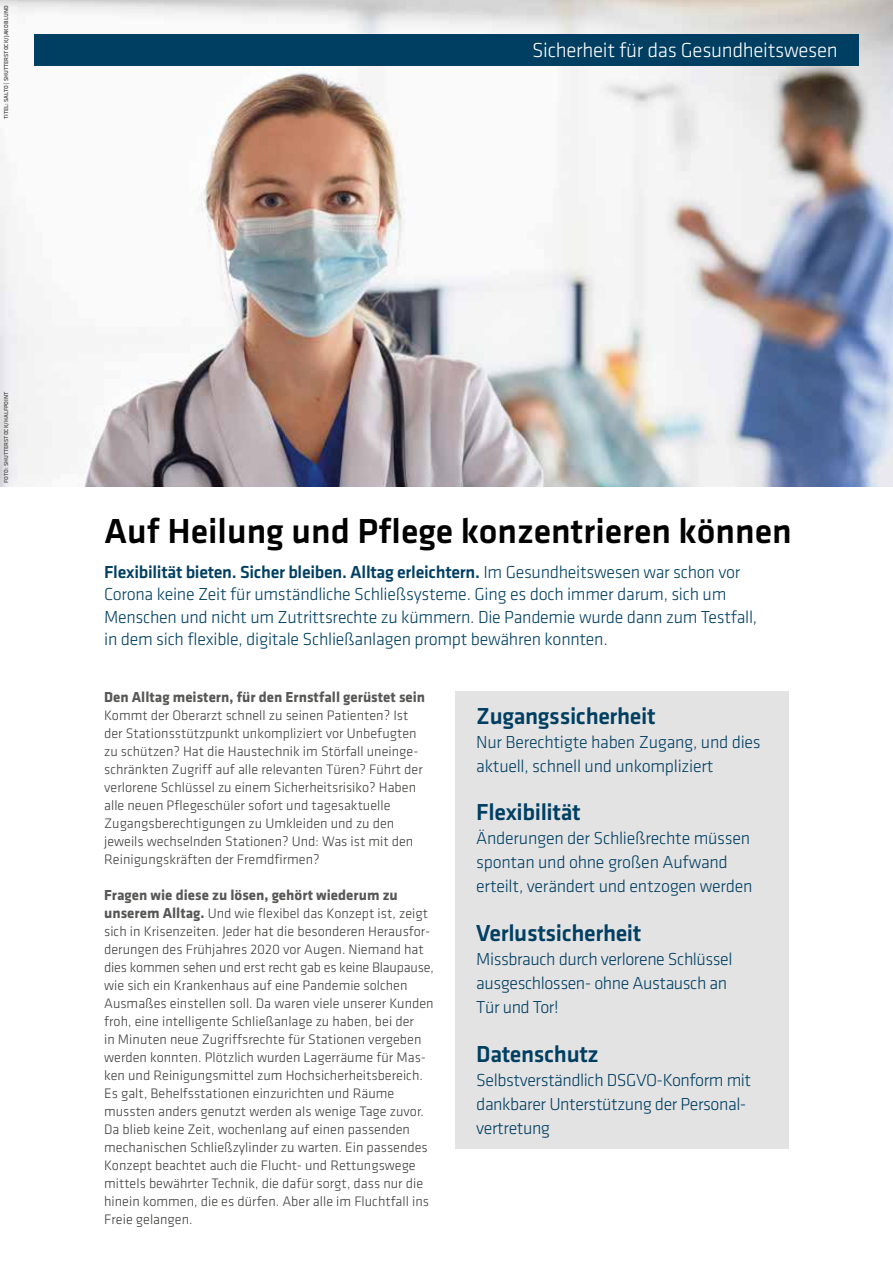
<style>
.page{position:relative;width:893px;height:1263px;background:#fff}
.page>*{position:absolute;margin:0;border:0;box-sizing:border-box;transform-origin:0 0}
.t1{font:500 36px "Klavika";color:#000}
.t2{font:500 24px "Klavika";letter-spacing:-.015em;color:#003f62}
.t3{font:300 21px "Klavika";letter-spacing:-.015em;color:#fff}
.t4{font:300 18px/24px "Klavika";letter-spacing:-.015em;color:#003f62}
.t5{font:700 15px "Klavika";color:#575756}
.t6{font:300 14.25px/18px "Klavika";color:#3c3c3b}
.t7{font:500 6px "Klavika";color:#575756}
.s1{font-weight:500}
.s2{font-weight:700;font-size:15px;color:#575756}
</style>
<div class="page">
<img style="left:0;top:0;width:893px;height:486px">
<div style="left:34px;top:34px;width:825px;height:32px;background:#003f62"></div>
<div style="left:455px;top:692px;width:334px;height:457px;background:#e4e3e3"></div>
<p class="t7" style="left:3px;top:119px;width:116px;rotate:-90deg">TITEL: SALTO | SHUTTERSTOCK/JAKOB LUND</p>
<h3 class="t3" style="left:532px;top:40px;width:307px">Sicherheit für das Gesundheitswesen</h3>
<p class="t7" style="left:3px;top:483px;width:93px;rotate:-90deg">FOTO: SHUTTERSTOCK/HALFPOINT</p>
<h1 class="t1" style="left:104px;top:513px;width:689px">Auf Heilung und Pflege konzentrieren können</h1>
<p class="t4" style="left:104px;top:561px;width:654px;line-height:22.5px"><span class="s1">Flexibilität bieten. Sicher bleiben. Alltag erleichtern.</span> Im Gesundheitswesen war schon vor Corona keine Zeit für umständliche Schließsysteme. Ging es doch immer darum, sich um Menschen und nicht um Zutrittsrechte zu kümmern. Die Pandemie wurde dann zum Testfall, in dem sich flexible, digitale Schließanlagen prompt bewähren konnten.</p>
<p class="t5" style="left:104px;top:691px;width:323px">Den Alltag meistern, für den Ernstfall gerüstet sein</p>
<p class="t6" style="left:104px;top:707px;width:320px">Kommt der Oberarzt schnell zu seinen Patienten? Ist der Stationsstützpunkt unkompliziert vor Unbefugten zu schützen? Hat die Haustechnik im Störfall uneinge&shy;schränkten Zugriff auf alle relevanten Türen? Führt der verlorene Schlüssel zu einem Sicherheitsrisiko? Haben alle neuen Pflegeschüler sofort und tages aktuelle Zugangsberechtigungen zu Umkleiden und zu den jeweils wechselnden Stationen? Und: Was ist mit den Reinigungskräften der Fremdfirmen?</p>
<p class="t5" style="left:104px;top:889px;width:295px">Fragen wie diese zu lösen, gehört wiederum zu</p>
<p class="t6" style="left:104px;top:905px;width:331px"><span class="s2">unserem Alltag.</span> Und wie flexibel das Konzept ist, zeigt sich in Krisenzeiten. Jeder hat die besonderen Herausfor&shy;derungen des Frühjahres 2020 vor Augen. Niemand hat dies kommen sehen und erst recht gab es keine Blaupause, wie sich ein Krankenhaus auf eine Pandemie solchen Ausmaßes einstellen soll. Da waren viele unserer Kunden froh, eine intelligente Schließanlage zu haben, bei der<br>in Minuten neue Zugriffsrechte für Stationen ver geben werden konnten. Plötzlich wurden Lagerräume für Mas&shy;ken und Reinigungsmittel zum Hochsicherheits bereich.<br>Es galt, Behelfsstationen einzurichten und Räume mussten anders genutzt werden als wenige Tage zuvor.<br>Da blieb keine Zeit, wochenlang auf einen passenden mechanischen Schließzylinder zu warten. Ein passendes Konzept beachtet auch die Flucht- und Rettungswege mittels bewährter Technik, die dafür sorgt, dass nur die hinein kommen, die es dürfen. Aber alle im Fluchtfall ins Freie gelangen.</p>
<h2 class="t2" style="left:476px;top:704px;width:181px">Zugangssicherheit</h2>
<p class="t4" style="left:476px;top:730px;width:286px">Nur Berechtigte haben Zugang, und dies aktuell, schnell und unkompliziert</p>
<h2 class="t2" style="left:476px;top:800px;width:106px">Flexibilität</h2>
<p class="t4" style="left:476px;top:827px;width:278px">Änderungen der Schließrechte müssen spontan und ohne großen Aufwand erteilt, verändert und entzogen werden</p>
<h2 class="t2" style="left:476px;top:921px;width:167px">Verlustsicherheit</h2>
<p class="t4" style="left:476px;top:948px;width:258px">Missbrauch durch verlorene Schlüssel ausgeschlossen- ohne Austausch an<br>Tür und Tor!</p>
<h2 class="t2" style="left:476px;top:1042px;width:124px">Datenschutz</h2>
<p class="t4" style="left:476px;top:1068px;width:277px">Selbstverständlich DSGVO-Konform mit dankbarer Unterstützung der Personal&shy;vertretung</p>
</div>
